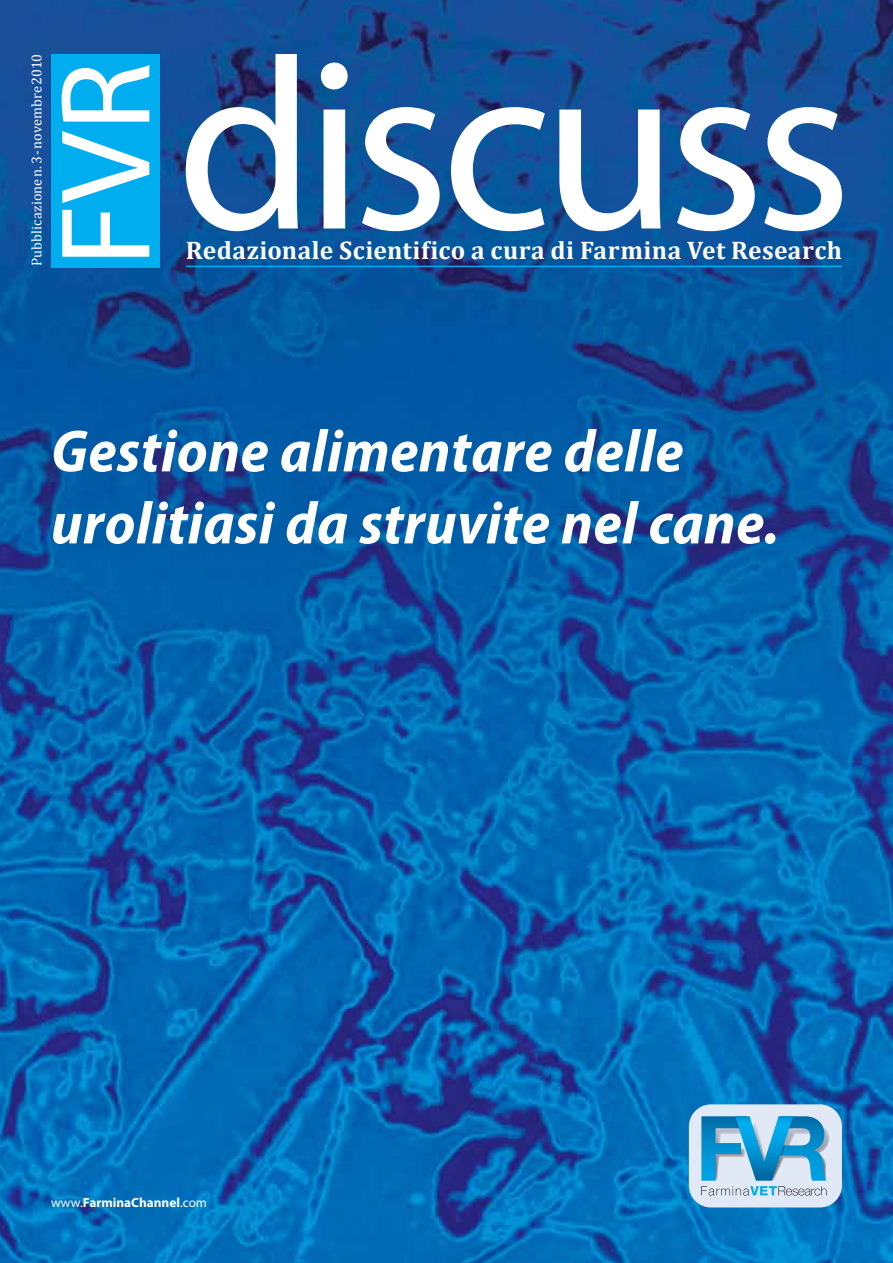
<style>
.page{position:relative;width:893px;height:1263px;background:#fff}
.page>*{position:absolute;margin:0;border:0;box-sizing:border-box;transform-origin:0 0}
.t1{font:italic 700 semi-condensed 60px/72px "Myriad Pro";letter-spacing:.01em;color:#fff}
.t2{font:700 25.5px "Cambria";letter-spacing:.015em;color:#fff}
.t3{font:14.25px "Cambria";color:#fff}
.t4{font:700 13.2px "Myriad Pro";color:#fff}
.s1{font-weight:400}
</style>
<div class="page">
<img style="left:0;top:0;width:893px;height:1263px">
<hr style="left:186px;top:266px;width:656px;height:1px;background:#00aeef">
<div style="left:51px;top:54px;width:109px;height:214px;background:#00aeef"></div>
<svg style="left:62px;top:65px;width:87px;height:192px"></svg>
<svg style="left:186px;top:54px;width:656px;height:177px"></svg>
<div style="left:689px;top:1104px;width:153px;height:103px;background:#e1e8f6;border-radius:22px"></div>
<img style="left:826px;top:1130px;width:3px;height:51px">
<svg style="left:701px;top:1116px;width:125px;height:79px"></svg>
<p class="t3" style="left:28px;top:266px;width:214px;rotate:-90deg">Pubblicazione n. 3 - novembre 2010</p>
<p class="t2" style="left:186px;top:235px;width:658px">Redazionale Scientifico a cura di Farmina Vet Research</p>
<p class="t1" style="left:51px;top:416px;width:729px">Gestione alimentare delle urolitiasi da struvite nel cane.</p>
<p class="t4" style="left:51px;top:1195px;width:158px"><span class="s1">www.</span>FarminaChannel<span class="s1">.com</span></p>
</div>
